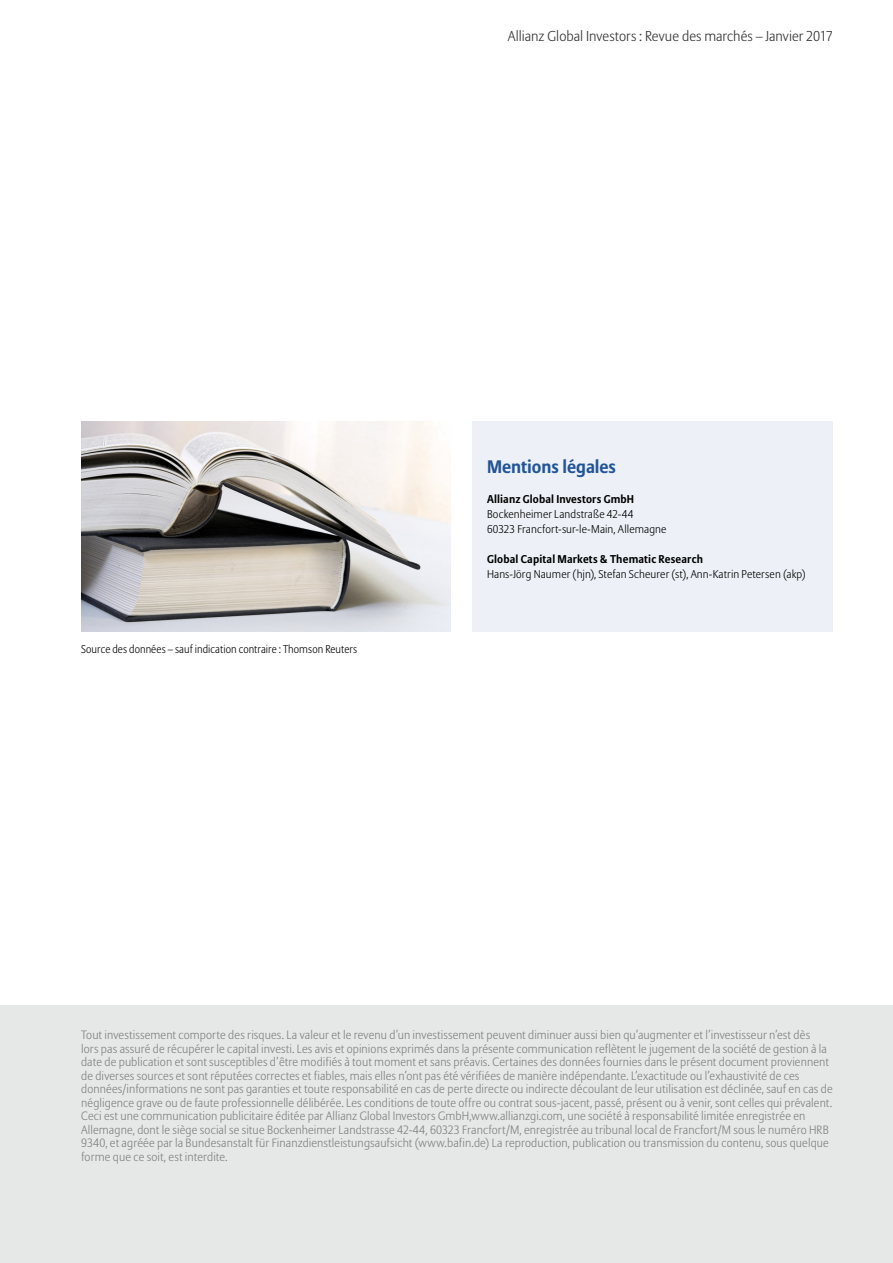
<style>
.page{position:relative;width:893px;height:1263px;background:#fff}
.page>*{position:absolute;margin:0;border:0;box-sizing:border-box;transform-origin:0 0}
.t1{font:700 18px "Allianz Sans";letter-spacing:-.005em;color:#225496}
.t2{font:300 14.25px "Allianz Sans";color:#333}
.Legal_Disclaimer_8_p{font:300 12px/13.5px "Allianz Sans";letter-spacing:.01em;color:#808080}
.t3{font:300 11.25px/15px "Allianz Sans";letter-spacing:.01em;color:#000}
.t4{font:300 11.25px "Allianz Sans";letter-spacing:.01em;color:#000;scale:.95 1}
.s1{font-weight:700}
</style>
<div class="page">
<div style="left:0;top:1006px;width:893px;height:257px;background:#e6e7e7"></div>
<img style="left:81px;top:421px;width:370px;height:210px">
<div style="left:472px;top:421px;width:361px;height:210px;background:#edf1f7"></div>
<p class="t2" style="left:508px;top:28px;width:327px">Allianz Global Investors : Revue des marchés – Janvier 2017</p>
<p class="t4" style="left:81px;top:642px;width:292px">Source des données – sauf indication contraire : Thomson Reuters</p>
<p class="t1" style="left:487px;top:455px;width:130px">Mentions légales</p>
<p class="t3" style="left:487px;top:492px;width:181px"><span class="s1">Allianz Global Investors GmbH<br></span>Bockenheimer Landstraße 42-44<br>60323 Francfort-sur-le-Main, Allemagne</p>
<p class="t3" style="left:487px;top:552px;width:320px"><span class="s1">Global Capital Markets &amp; Thematic Research<br></span>Hans-Jörg Naumer (hjn), Stefan Scheurer (st), Ann-Katrin Petersen (akp)</p>
<p class="Legal_Disclaimer_8_p" style="left:81px;top:1029px;width:753px">Tout investissement comporte des risques. La valeur et le revenu d’un investissement peuvent diminuer aussi bien qu’augmenter et l’investisseur n’est dès<br>lors pas assuré de récupérer le capital investi. Les avis et opinions exprimés dans la présente communication reflètent le jugement de la société de gestion à la date de publication et sont susceptibles d’être modifiés à tout moment et sans préavis. Certaines des données fournies dans le présent document proviennent de diverses sources et sont réputées correctes et fiables, mais elles n’ont pas été vérifiées de manière indépendante. L’exactitude ou l’exhaustivité de ces données/informations ne sont pas garanties et toute responsabilité en cas de perte directe ou indirecte découlant de leur utilisation est déclinée, sauf en cas de négligence grave ou de faute professionnelle délibérée. Les conditions de toute offre ou contrat sous-jacent, passé, présent ou à venir, sont celles qui prévalent.<br>Ceci est une communication publicitaire éditée par Allianz Global Investors GmbH,www.allianzgi.com, une société à responsabilité limitée enregistrée en Allemagne, dont le siège social se situe Bockenheimer Landstrasse 42-44, 60323 Francfort/M, enregistrée au tribunal local de Francfort/M sous le numéro HRB 9340, et agréée par la Bundesanstalt für Finanzdienstleistungsaufsicht (www.bafin.de) La reproduction, publication ou transmission du contenu, sous quelque forme que ce soit, est interdite.</p>
</div>
